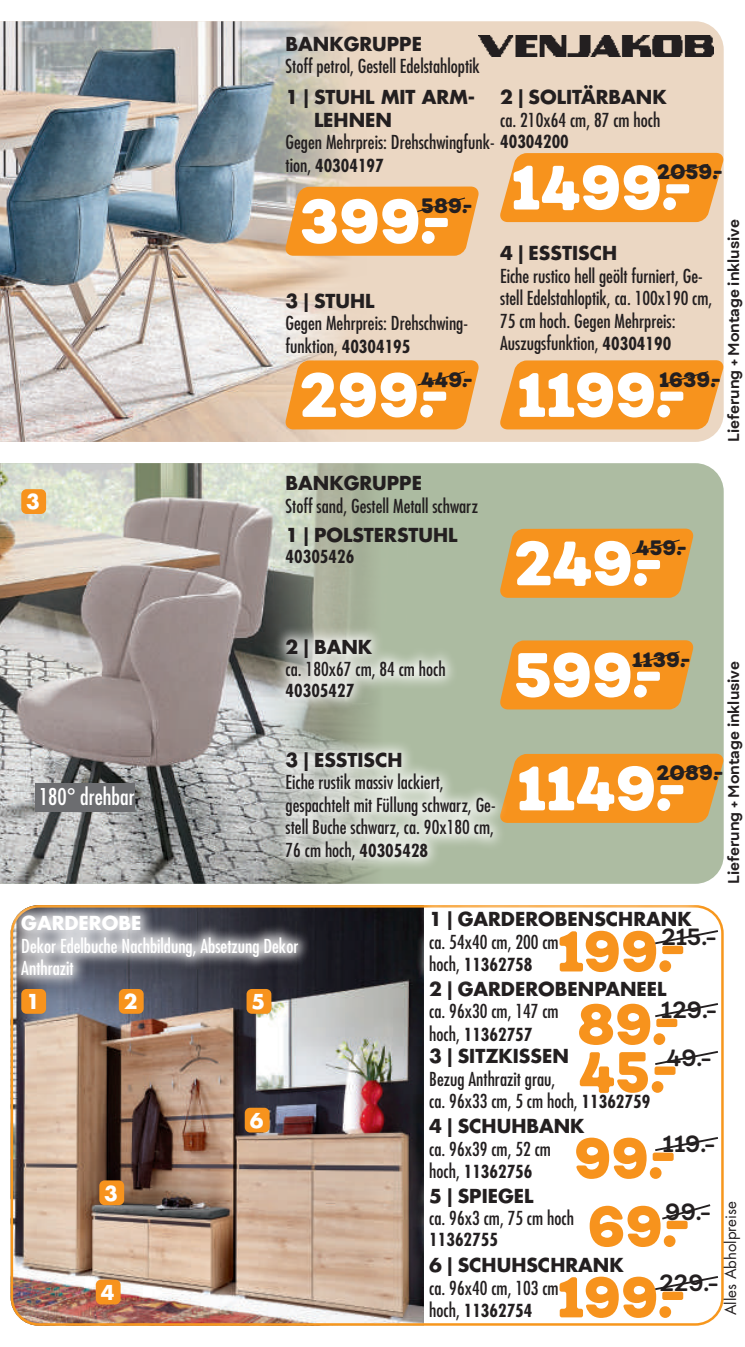
<style>
.page{position:relative;width:745px;height:1347px;background:#fff}
.page>*{position:absolute;margin:0;border:0;box-sizing:border-box;transform-origin:0 0}
.t1{font:800 60px "Fibra One";letter-spacing:-.01em;color:#fff}
.t2{font:800 55px "Fibra One";letter-spacing:-.01em;color:#f7931d}
.t3{font:700 22.5px "Fibra One";letter-spacing:.005em;color:#231f20}
.t4{font:condensed 22.5px "Futura Std";color:#fff}
.t5{font:800 20px "Fibra One";letter-spacing:.01em;color:#231f20}
.t6{font:700 20px "Futura Std";color:#fff}
.t7{font:condensed 18.75px/22.5px "Futura Std";color:#231f20}
.t8{font:700 18.75px "Futura Std";color:#231f20}
.t9{font:condensed 18.75px/22.5px "Futura Std";color:#fff}
.t10{font:700 18.75px "Futura Std";color:#fff}
.t11{font:700 condensed 17.5px "Futura Std";color:#231f20}
.t12{font:700 15px "Fibra One";color:#231f20}
.t13{font:15px "Futura Std";color:#231f20}
.s1{font-weight:700;font-size:17.5px}
.s2{font-weight:400;font-size:18.75px}
</style>
<div class="page">
<img style="left:11px;top:908px;width:412px;height:417px">
<div style="left:569px;top:463px;width:154px;height:420px;background:#adbca2"></div>
<img style="left:0;top:463px;width:569px;height:420px">
<div style="left:366px;top:21px;width:357px;height:421px;background:#ebd7c3"></div>
<img style="left:0;top:21px;width:366px;height:421px">
<svg style="left:280px;top:360px;width:204px;height:69px;background:#f39a30"></svg>
<svg style="left:280px;top:186px;width:204px;height:70px;background:#f19931"></svg>
<svg style="left:494px;top:153px;width:230px;height:69px;background:#f5992d"></svg>
<svg style="left:508px;top:753px;width:216px;height:70px;background:#f19525"></svg>
<svg style="left:494px;top:360px;width:230px;height:69px;background:#f5992e"></svg>
<div style="left:21px;top:489px;width:25px;height:25px;background:#f7931d;border-radius:5px"></div>
<img style="left:478px;top:35px;width:234px;height:21px">
<svg style="left:494px;top:528px;width:204px;height:70px;background:#ec972e"></svg>
<svg style="left:494px;top:640px;width:204px;height:69px;background:#ec972d"></svg>
<div style="left:271px;top:625px;width:187px;height:86px;background:#fff;opacity:.88"></div>
<div style="left:271px;top:738px;width:237px;height:136px;background:#fff;opacity:.88"></div>
<div style="left:35px;top:783px;width:100px;height:28px;background:#6c6d70"></div>
<div style="left:7px;top:901px;width:304px;height:88px;background:#fff;opacity:.8"></div>
<div style="left:415px;top:1174px;width:172px;height:86px;background:#fff"></div>
<svg style="left:662px;top:1204px;width:49px;height:16px"></svg>
<svg style="left:655px;top:1003px;width:63px;height:15px"></svg>
<svg style="left:655px;top:1276px;width:63px;height:15px"></svg>
<div style="left:415px;top:898px;width:290px;height:91px;background:#fff"></div>
<svg style="left:655px;top:1051px;width:63px;height:14px"></svg>
<svg style="left:655px;top:930px;width:63px;height:15px"></svg>
<svg style="left:655px;top:1137px;width:63px;height:14px"></svg>
<div style="left:21px;top:989px;width:25px;height:24px;background:#f7931d;border-radius:5px"></div>
<div style="left:119px;top:989px;width:25px;height:24px;background:#f7931d;border-radius:5px"></div>
<div style="left:99px;top:1180px;width:25px;height:25px;background:#f7931d;border-radius:5px"></div>
<div style="left:246px;top:989px;width:25px;height:24px;background:#f7931d;border-radius:5px"></div>
<div style="left:96px;top:1279px;width:24px;height:25px;background:#f7931d;border-radius:5px"></div>
<div style="left:244px;top:1107px;width:25px;height:25px;background:#f7931d;border-radius:5px"></div>
<p class="t8" style="left:285px;top:31px;width:138px">BANKGRUPPE</p>
<p class="t7" style="left:285px;top:55px;width:196px">Stoff petrol, Gestell Edelstahloptik</p>
<p class="t6" style="left:26px;top:488px;width:15px">3</p>
<p class="t4" style="left:39px;top:783px;width:97px">180° drehbar</p>
<p class="t8" style="left:500px;top:85px;width:168px">2|SOLITÄRBANK</p>
<p class="t7" style="left:500px;top:108px;width:161px">ca. 210x64 cm, 87 cm hoch</p>
<h1 class="t1" style="left:510px;top:148px;width:183px">1499.-</h1>
<p class="t8" style="left:285px;top:85px;width:191px">1| STUHL MIT ARM-</p>
<p class="t8" style="left:314px;top:107px;width:79px">LEHNEN</p>
<p class="t7" style="left:285px;top:131px;width:284px">Gegen Mehrpreis: Drehschwingfunk- <span class="s1">40304200</span></p>
<p class="t11" style="left:285px;top:154px;width:100px"><span class="s2">tion,</span> 40304197</p>
<h1 class="t1" style="left:299px;top:182px;width:153px">399.-</h1>
<p class="t5" style="left:656px;top:159px;width:67px">2059.-</p>
<p class="t5" style="left:421px;top:193px;width:53px">589.-</p>
<p class="t12" style="left:724px;top:442px;width:224px;rotate:-90deg">Lieferung + Montage inklusive</p>
<p class="t8" style="left:500px;top:240px;width:118px">4|ESSTISCH</p>
<p class="t7" style="left:500px;top:264px;width:213px">Eiche rustico hell geölt furniert, Ge&shy;stell Edelstahloptik, ca. 100x190 cm, 75 cm hoch. Gegen Mehrpreis:<br>Auszugsfunktion, <span class="s1">40304190</span></p>
<p class="t8" style="left:285px;top:288px;width:90px">3|STUHL</p>
<p class="t7" style="left:285px;top:312px;width:184px">Gegen Mehrpreis: Drehschwing&shy;funktion, <span class="s1">40304195</span></p>
<h1 class="t1" style="left:299px;top:355px;width:151px">299.-</h1>
<p class="t5" style="left:421px;top:366px;width:53px">449.-</p>
<p class="t5" style="left:658px;top:366px;width:63px">1639.-</p>
<h1 class="t1" style="left:516px;top:355px;width:171px">1199.-</h1>
<p class="t8" style="left:285px;top:471px;width:138px">BANKGRUPPE</p>
<p class="t7" style="left:285px;top:494px;width:194px">Stoff sand, Gestell Metall schwarz</p>
<p class="t8" style="left:285px;top:522px;width:173px">1|POLSTERSTUHL</p>
<p class="t11" style="left:285px;top:545px;width:70px">40305426</p>
<h1 class="t1" style="left:513px;top:524px;width:150px">249.-</h1>
<p class="t5" style="left:635px;top:535px;width:52px">459.-</p>
<p class="t8" style="left:285px;top:634px;width:88px">2|BANK</p>
<p class="t7" style="left:285px;top:657px;width:161px">ca. 180x67 cm, 84 cm hoch</p>
<p class="t11" style="left:285px;top:679px;width:70px">40305427</p>
<p class="t8" style="left:285px;top:747px;width:118px">3|ESSTISCH</p>
<p class="t7" style="left:285px;top:771px;width:211px">Eiche rustik massiv lackiert, gespachtelt mit Füllung schwarz, Ge&shy;stell Buche schwarz, ca. 90x180 cm,<br>76 cm hoch, <span class="s1">40305428</span></p>
<p class="t5" style="left:632px;top:646px;width:59px">1139.-</p>
<h1 class="t1" style="left:513px;top:635px;width:150px">599.-</h1>
<p class="t12" style="left:724px;top:883px;width:224px;rotate:-90deg">Lieferung + Montage inklusive</p>
<p class="t5" style="left:656px;top:760px;width:68px">2089.-</p>
<h1 class="t1" style="left:516px;top:749px;width:171px">1149.-</h1>
<p class="t10" style="left:21px;top:910px;width:121px">GARDEROBE</p>
<p class="t9" style="left:21px;top:934px;width:278px">Dekor Edelbuche Nachbildung, Absetzung Dekor<br>Anthrazit</p>
<p class="t6" style="left:26px;top:988px;width:15px">1</p>
<p class="t6" style="left:124px;top:988px;width:15px">2</p>
<p class="t6" style="left:104px;top:1179px;width:15px">3</p>
<p class="t6" style="left:101px;top:1279px;width:15px">4</p>
<p class="t6" style="left:251px;top:988px;width:15px">5</p>
<p class="t6" style="left:249px;top:1107px;width:15px">6</p>
<p class="t8" style="left:429px;top:907px;width:264px">1| GARDEROBENSCHRANK</p>
<p class="t7" style="left:429px;top:930px;width:131px">ca. 54x40 cm, 200 cm</p>
<p class="t11" style="left:429px;top:954px;width:105px"><span class="s2">hoch,</span> 11362758</p>
<p class="t3" style="left:661px;top:922px;width:57px">215.-</p>
<h2 class="t2" style="left:556px;top:915px;width:130px">199.-</h2>
<p class="t8" style="left:429px;top:976px;width:238px">2| GARDEROBENPANEEL</p>
<p class="t7" style="left:429px;top:999px;width:131px">ca. 96x30 cm, 147 cm</p>
<p class="t11" style="left:429px;top:1023px;width:105px"><span class="s2">hoch,</span> 11362757</p>
<p class="t3" style="left:660px;top:995px;width:58px">129.-</p>
<h2 class="t2" style="left:576px;top:988px;width:104px">89.-</h2>
<p class="t8" style="left:429px;top:1043px;width:141px">3| SITZKISSEN</p>
<p class="t7" style="left:429px;top:1067px;width:222px">Bezug Anthrazit grau,<br>ca. 96x33 cm, 5 cm hoch, <span class="s1">11362759</span></p>
<p class="t3" style="left:666px;top:1043px;width:47px">49.-</p>
<h2 class="t2" style="left:578px;top:1036px;width:101px">45.-</h2>
<p class="t8" style="left:429px;top:1113px;width:157px">4| SCHUHBANK</p>
<p class="t7" style="left:429px;top:1137px;width:123px">ca. 96x39 cm, 52 cm</p>
<p class="t11" style="left:429px;top:1161px;width:105px"><span class="s2">hoch,</span> 11362756</p>
<p class="t3" style="left:662px;top:1129px;width:55px">119.-</p>
<h2 class="t2" style="left:573px;top:1122px;width:104px">99.-</h2>
<p class="t8" style="left:429px;top:1183px;width:106px">5| SPIEGEL</p>
<p class="t7" style="left:429px;top:1207px;width:146px">ca. 96x3 cm, 75 cm hoch</p>
<p class="t11" style="left:429px;top:1229px;width:70px">11362755</p>
<p class="t13" style="left:720px;top:1315px;width:115px;rotate:-90deg">Alles Abholpreise</p>
<p class="t3" style="left:664px;top:1197px;width:47px">99.-</p>
<h2 class="t2" style="left:587px;top:1190px;width:104px">69.-</h2>
<p class="t8" style="left:429px;top:1252px;width:196px">6| SCHUHSCHRANK</p>
<p class="t7" style="left:429px;top:1276px;width:131px">ca. 96x40 cm, 103 cm</p>
<p class="t11" style="left:429px;top:1300px;width:105px"><span class="s2">hoch,</span> 11362754</p>
<p class="t3" style="left:659px;top:1268px;width:61px">229.-</p>
<h2 class="t2" style="left:556px;top:1261px;width:130px">199.-</h2>
</div>
